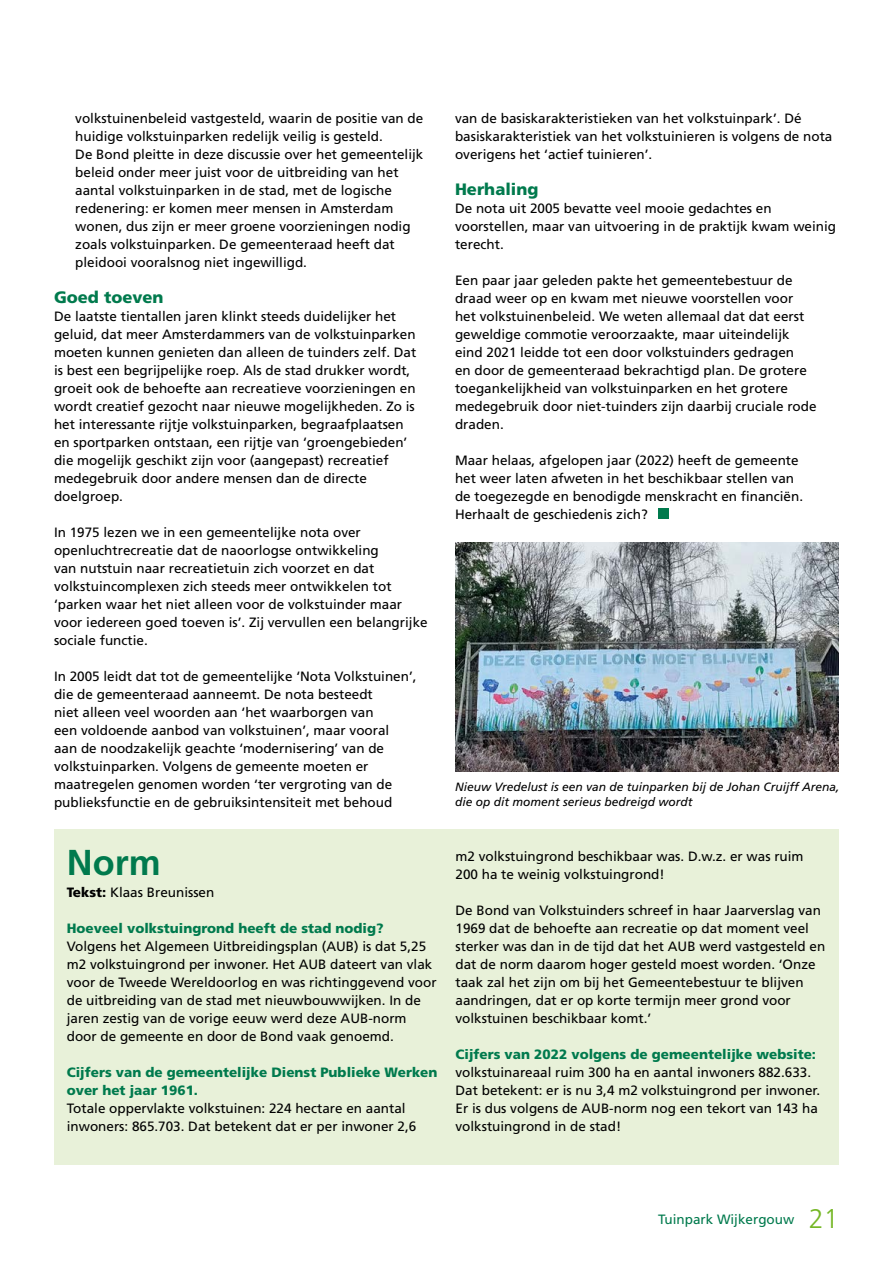
<style>
.page{position:relative;width:893px;height:1263px;background:#fff}
.page>*{position:absolute;margin:0;border:0;box-sizing:border-box;transform-origin:0 0}
.t1{font:700 36px "Frutiger";color:#007a4d}
.t2{font:900 16.5px "Frutiger";color:#007a4d}
.t3{font:13.5px/18px "Frutiger";color:#000}
.t4{font:900 13.5px/18px "Frutiger";color:#007a4d}
.t5{font:13.5px "Frutiger";color:#007a4d}
.t6{font:italic 12px/15px "Frutiger";color:#000}
.s1{font-weight:900}
.s2{font-weight:300;font-size:27px;color:#75b726}
</style>
<div class="page">
<div style="left:658px;top:509px;width:11px;height:10px;background:#007a4d"></div>
<div style="left:54px;top:830px;width:785px;height:335px;background:#e8f1d9"></div>
<img style="left:455px;top:542px;width:384px;height:230px">
<p class="t3" style="left:75px;top:109px;width:350px">volkstuinenbeleid vastgesteld, waarin de positie van de huidige volkstuinparken redelijk veilig is gesteld.<br>De Bond pleitte in deze discussie over het gemeentelijk beleid onder meer juist voor de uitbreiding van het aantal volkstuinparken in de stad, met de logische redenering: er komen meer mensen in Amsterdam wonen, dus zijn er meer groene voorzieningen nodig zoals volkstuinparken. De gemeenteraad heeft dat pleidooi vooralsnog niet ingewilligd.</p>
<p class="t2" style="left:54px;top:287px;width:111px">Goed toeven</p>
<p class="t3" style="left:54px;top:307px;width:364px">De laatste tientallen jaren klinkt steeds duidelijker het geluid, dat meer Amsterdammers van de volkstuinparken moeten kunnen genieten dan alleen de tuinders zelf. Dat is best een begrijpelijke roep. Als de stad drukker wordt, groeit ook de behoefte aan recreatieve voorzieningen en wordt creatief gezocht naar nieuwe mogelijkheden. Zo is het interessante rijtje volkstuinparken, begraafplaatsen en sportparken ontstaan, een rijtje van ‘groengebieden’ die mogelijk geschikt zijn voor (aangepast) recreatief medegebruik door andere mensen dan de directe doelgroep.</p>
<p class="t3" style="left:54px;top:523px;width:375px">In 1975 lezen we in een gemeentelijke nota over openluchtrecreatie dat de naoorlogse ontwikkeling<br>van nutstuin naar recreatietuin zich voorzet en dat volkstuincomplexen zich steeds meer ontwikkelen tot ‘parken waar het niet alleen voor de volkstuinder maar voor iedereen goed toeven is’. Zij vervullen een belangrijke sociale functie.</p>
<p class="t3" style="left:54px;top:667px;width:364px">In 2005 leidt dat tot de gemeentelijke ‘Nota Volkstuinen’, die de gemeenteraad aanneemt. De nota besteedt<br>niet alleen veel woorden aan ‘het waarborgen van<br>een voldoende aanbod van volkstuinen’, maar vooral<br>aan de noodzakelijk geachte ‘modernisering’ van de volkstuinparken. Volgens de gemeente moeten er maatregelen genomen worden ‘ter vergroting van de publieksfunctie en de gebruiksintensiteit met behoud</p>
<h1 class="t1" style="left:67px;top:841px;width:95px">Norm</h1>
<p class="t3" style="left:67px;top:883px;width:149px"><span class="s1">Tekst:</span> Klaas Breunissen</p>
<p class="t4" style="left:67px;top:919px;width:318px">Hoeveel volkstuingrond heeft de stad nodig?</p>
<p class="t3" style="left:67px;top:937px;width:371px">Volgens het Algemeen Uitbreidingsplan (AUB) is dat 5,25 m2 volkstuingrond per inwoner. Het AUB dateert van vlak voor de Tweede Wereldoorlog en was richtinggevend voor de uitbreiding van de stad met nieuwbouwwijken. In de jaren zestig van de vorige eeuw werd deze AUB-norm door de gemeente en door de Bond vaak genoemd.</p>
<p class="t4" style="left:67px;top:1063px;width:372px">Cijfers van de gemeentelijke Dienst Publieke Werken over het jaar 1961.</p>
<p class="t3" style="left:67px;top:1099px;width:351px">Totale oppervlakte volkstuinen: 224 hectare en aantal inwoners: 865.703. Dat betekent dat er per inwoner 2,6</p>
<p class="t3" style="left:455px;top:109px;width:379px">van de basiskarakteristieken van het volkstuinpark’. Dé basiskarakteristiek van het volkstuinieren is volgens de nota overigens het ‘actief tuinieren’.</p>
<p class="t2" style="left:455px;top:179px;width:85px">Herhaling</p>
<p class="t3" style="left:455px;top:199px;width:383px">De nota uit 2005 bevatte veel mooie gedachtes en voorstellen, maar van uitvoering in de praktijk kwam weinig terecht.</p>
<p class="t3" style="left:455px;top:271px;width:363px">Een paar jaar geleden pakte het gemeentebestuur de draad weer op en kwam met nieuwe voorstellen voor het volkstuinenbeleid. We weten allemaal dat dat eerst geweldige commotie veroorzaakte, maar uiteindelijk eind 2021 leidde tot een door volkstuinders gedragen<br>en door de gemeenteraad bekrachtigd plan. De grotere toegankelijkheid van volkstuinparken en het grotere medegebruik door niet-tuinders zijn daarbij cruciale rode draden.</p>
<p class="t3" style="left:455px;top:451px;width:350px">Maar helaas, afgelopen jaar (2022) heeft de gemeente het weer laten afweten in het beschikbaar stellen van de toegezegde en benodigde menskracht en financiën.<br>Herhaalt de geschiedenis zich?</p>
<p class="t6" style="left:455px;top:779px;width:386px">Nieuw Vredelust is een van de tuinparken bij de Johan Cruijff Arena, die op dit moment serieus bedreigd wordt</p>
<p class="t3" style="left:455px;top:847px;width:350px">m2 volkstuingrond beschikbaar was. D.w.z. er was ruim<br>200 ha te weinig volkstuingrond!</p>
<p class="t3" style="left:455px;top:901px;width:371px">De Bond van Volkstuinders schreef in haar Jaarverslag van 1969 dat de behoefte aan recreatie op dat moment veel sterker was dan in de tijd dat het AUB werd vastgesteld en dat de norm daarom hoger gesteld moest worden. ‘Onze taak zal het zijn om bij het Gemeentebestuur te blijven aandringen, dat er op korte termijn meer grond voor volkstuinen beschikbaar komt.’</p>
<p class="t4" style="left:455px;top:1045px;width:362px">Cijfers van 2022 volgens de gemeentelijke website:</p>
<p class="t3" style="left:455px;top:1063px;width:366px">volkstuinareaal ruim 300 ha en aantal inwoners 882.633.<br>Dat betekent: er is nu 3,4 m2 volkstuingrond per inwoner.<br>Er is dus volgens de AUB-norm nog een tekort van 143 ha volkstuingrond in de stad!</p>
<p class="t5" style="left:658px;top:1211px;width:182px">Tuinpark Wijkergouw <span class="s2">21</span></p>
</div>
